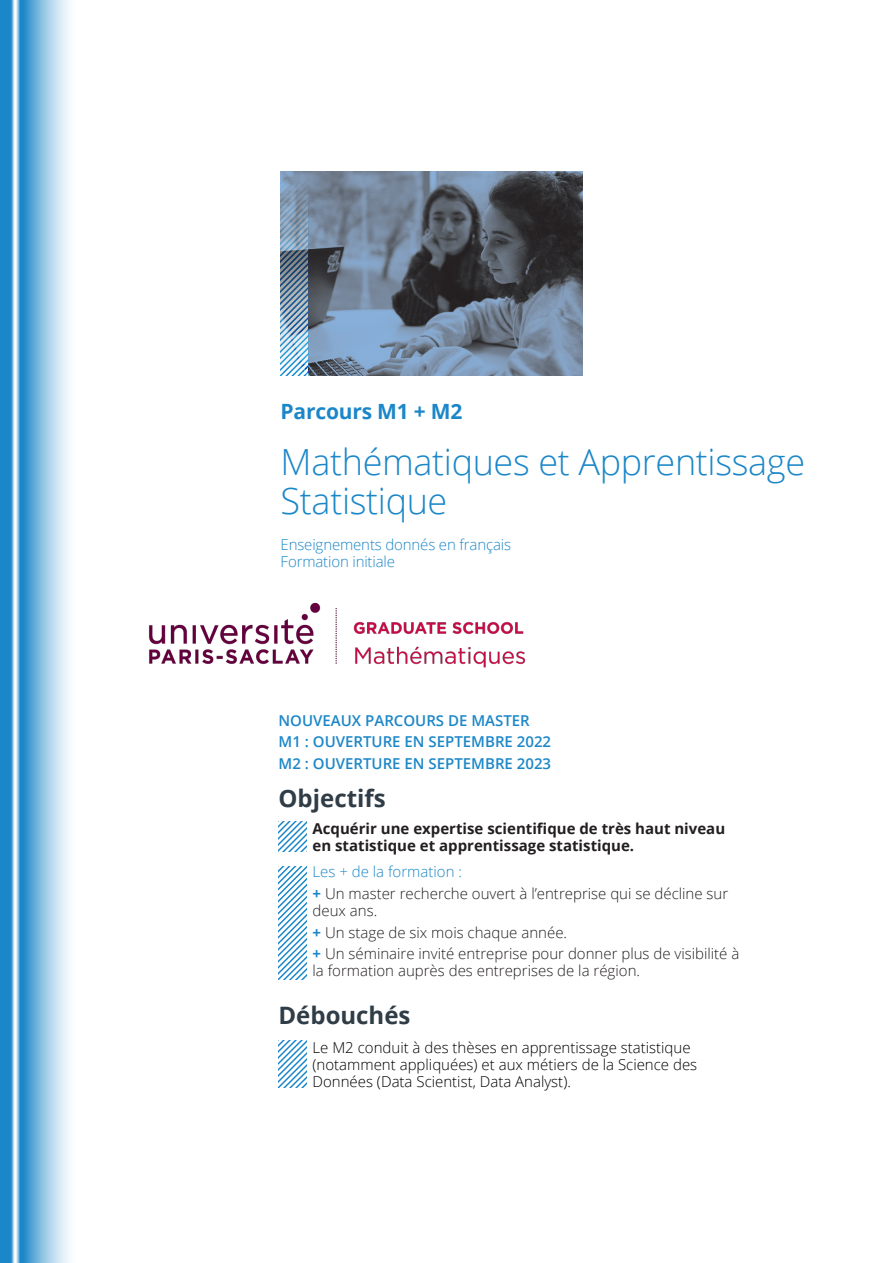
<style>
.page{position:relative;width:893px;height:1263px;background:#fff}
.page>*{position:absolute;margin:0;border:0;box-sizing:border-box;transform-origin:0 0}
.matiere{font:300 36px/39px "Open Sans";letter-spacing:-.01em;color:#1c87c8}
.texte{font:700 24px "Open Sans";color:#303d47}
.inter{font:700 24px "Open Sans";color:#303d47}
.matiere-2{font:700 21px "Open Sans";letter-spacing:-.01em;color:#1c87c8}
.texte-2{font:300 15px/17.2px "Open Sans";color:#231f20}
.texte-3{font:300 15px/17.2px "Open Sans";color:#000}
.texte-4{font:700 15px/16.5px "Open Sans";color:#231f20}
.texte-5{font:600 15px "Open Sans";color:#1c87c8}
.matiere-3{font:300 15px "Open Sans";letter-spacing:-.01em;color:#1c87c8}
.texte-6{font:300 15px "Open Sans";color:#1c87c8}
.s1{font-weight:700;color:#1c87c8}
</style>
<div class="page">
<svg style="left:0;top:0;width:70px;height:1263px;background:#7fbbdf"></svg>
<svg style="left:279px;top:821px;width:27px;height:31px"></svg>
<svg style="left:279px;top:866px;width:27px;height:113px"></svg>
<img style="left:148px;top:602px;width:377px;height:66px">
<svg style="left:279px;top:1040px;width:27px;height:48px"></svg>
<img style="left:281px;top:172px;width:301px;height:204px">
<svg style="left:281px;top:177px;width:27px;height:199px;background:#839fb6"></svg>
<p class="matiere-2" style="left:281px;top:397px;width:183px">Parcours M1 + M2</p>
<p class="matiere" style="left:281px;top:441px;width:526px">Mathématiques et Apprentissage<br>Statistique</p>
<p class="matiere-3" style="left:281px;top:534px;width:232px">Enseignements donnés en français</p>
<p class="matiere-3" style="left:281px;top:551px;width:116px">Formation initiale</p>
<p class="texte-5" style="left:279px;top:710px;width:253px">NOUVEAUX PARCOURS DE MASTER</p>
<p class="texte-5" style="left:279px;top:731px;width:274px">M1 : OUVERTURE EN SEPTEMBRE 2022</p>
<p class="texte-5" style="left:279px;top:753px;width:274px">M2 : OUVERTURE EN SEPTEMBRE 2023</p>
<p class="texte" style="left:279px;top:782px;width:109px">Objectifs</p>
<p class="texte-4" style="left:313px;top:820px;width:414px">Acquérir une expertise scientifique de très haut niveau en statistique et apprentissage statistique.</p>
<p class="texte-6" style="left:313px;top:862px;width:151px">Les + de la formation :</p>
<p class="texte-2" style="left:313px;top:884px;width:417px"><span class="s1">+</span> Un master recherche ouvert à l’entreprise qui se décline sur deux ans.</p>
<p class="texte-2" style="left:313px;top:923px;width:256px"><span class="s1">+</span> Un stage de six mois chaque année.</p>
<p class="texte-2" style="left:313px;top:945px;width:428px"><span class="s1">+</span> Un séminaire invité entreprise pour donner plus de visibilité à la formation auprès des entreprises de la région.</p>
<p class="inter" style="left:279px;top:999px;width:133px">Débouchés</p>
<p class="texte-3" style="left:313px;top:1038px;width:386px">Le M2 conduit à des thèses en apprentissage statistique (notamment appliquées) et aux métiers de la Science des<br>Données (Data Scientist, Data Analyst).</p>
</div>
